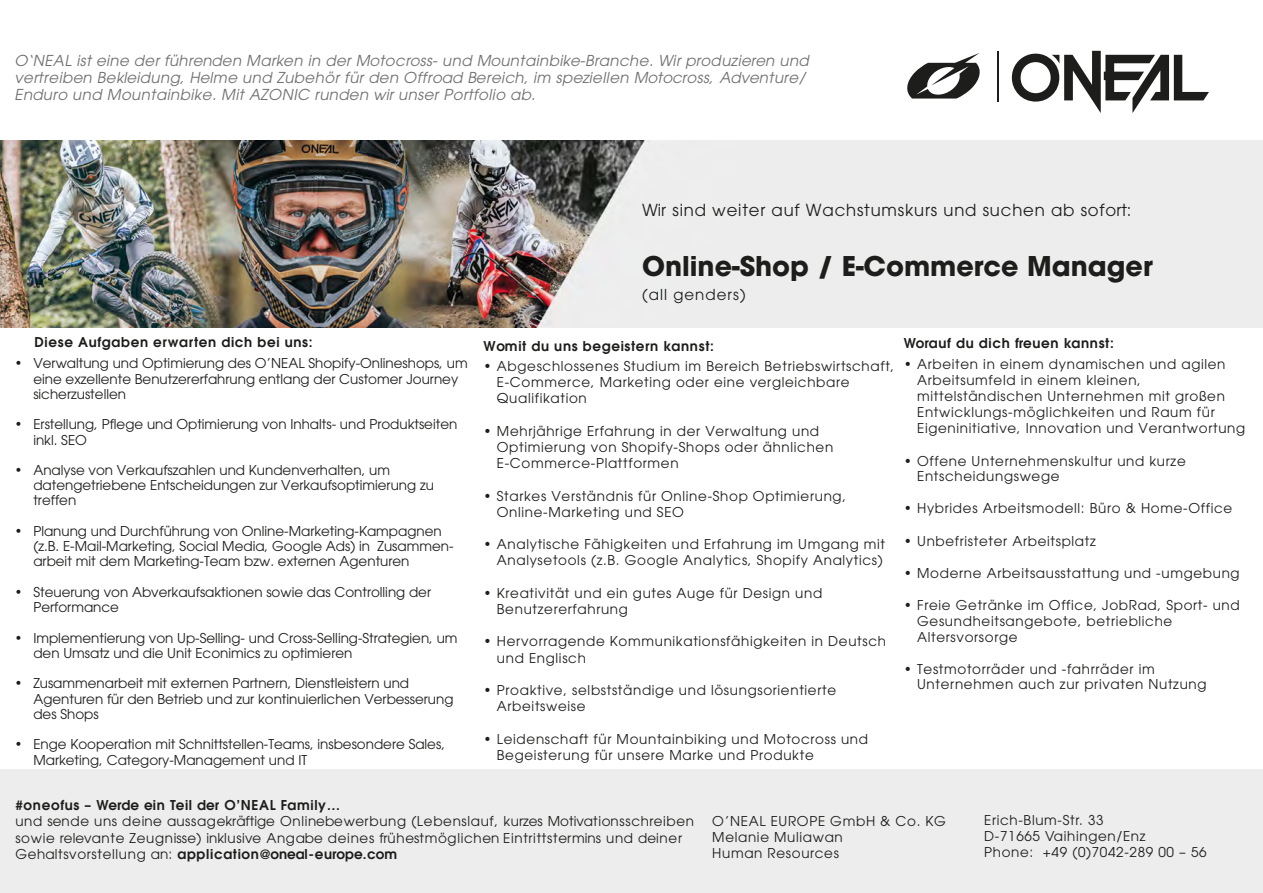
<style>
.page{position:relative;width:1263px;height:893px;background:#fff}
.page>*{position:absolute;margin:0;border:0;box-sizing:border-box;transform-origin:0 0}
.t1{font:700 27px "ITC Avant Garde Pro";color:#1d1d1b}
.t2{font:16.5px "ITC Avant Garde Pro";letter-spacing:.05em;color:#1d1d1b}
.t3{font:italic 15px/17.5px "ITC Avant Garde Pro";letter-spacing:.03em;color:#706f6f}
.t4{font:15px "ITC Avant Garde Pro";letter-spacing:.07em;color:#1d1d1b}
.t5{font:13.5px/16.2px "ITC Avant Garde Pro";letter-spacing:.05em;color:#1d1d1b}
.t6{font:13.5px/15.3px "ITC Avant Garde Pro";color:#1d1d1b}
.t7{font:600 13.5px "ITC Avant Garde Pro";letter-spacing:.05em;color:#1d1d1b}
.s1{font-weight:600}
</style>
<div class="page">
<img style="left:0;top:141px;width:1263px;height:186px">
<div style="left:0;top:770px;width:1263px;height:123px;background:#ededed"></div>
<svg style="left:907px;top:53px;width:73px;height:46px"></svg>
<svg style="left:1012px;top:51px;width:197px;height:62px"></svg>
<hr style="left:998px;top:51px;width:1px;height:51px;background:#1d1d1b">
<p class="t3" style="left:15px;top:51px;width:796px">O‘NEAL ist eine der führenden Marken in der Motocross- und Mountainbike-Branche. Wir produzieren und vertreiben Bekleidung, Helme und Zubehör für den Offroad Bereich, im speziellen Motocross, Adventure/<br>Enduro und Mountainbike. Mit AZONIC runden wir unser Portfolio ab.</p>
<p class="t7" style="left:34px;top:334px;width:280px">Diese Aufgaben erwarten dich bei uns:</p>
<p class="t6" style="left:33px;top:356px;width:436px;text-indent:-18px">• Verwaltung und Optimierung des O’NEAL Shopify-Onlineshops, um eine exzellente Benutzererfahrung entlang der Customer Journey sicherzustellen</p>
<p class="t6" style="left:33px;top:416px;width:425px;text-indent:-18px">• Erstellung, Pflege und Optimierung von Inhalts- und Produktseiten inkl. SEO</p>
<p class="t6" style="left:33px;top:462px;width:402px;text-indent:-18px">• Analyse von Verkaufszahlen und Kundenverhalten, um datengetriebene Entscheidungen zur Verkaufsoptimierung zu treffen</p>
<p class="t6" style="left:33px;top:523px;width:422px;text-indent:-18px">• Planung und Durchführung von Online-Marketing-Kampagnen (z.B. E-Mail-Marketing, Social Media, Google Ads) in Zusammen&shy;arbeit mit dem Marketing-Team bzw. externen Agenturen</p>
<p class="t6" style="left:33px;top:584px;width:399px;text-indent:-18px">• Steuerung von Abverkaufsaktionen sowie das Controlling der<br>Performance</p>
<p class="t6" style="left:33px;top:630px;width:426px;text-indent:-18px">• Implementierung von Up-Selling- und Cross-Selling-Strategien, um den Umsatz und die Unit Econimics zu optimieren</p>
<p class="t6" style="left:33px;top:676px;width:422px;text-indent:-18px">• Zusammenarbeit mit externen Partnern, Dienstleistern und<br>Agenturen für den Betrieb und zur kontinuierlichen Verbesserung des Shops</p>
<p class="t6" style="left:33px;top:737px;width:413px;text-indent:-18px">• Enge Kooperation mit Schnittstellen-Teams, insbesondere Sales,<br>Marketing, Category-Management und IT</p>
<p class="t2" style="left:642px;top:199px;width:491px">Wir sind weiter auf Wachstumskurs und suchen ab sofort:</p>
<h1 class="t1" style="left:642px;top:248px;width:512px">Online-Shop / E-Commerce Manager</h1>
<p class="t4" style="left:642px;top:285px;width:105px">(all genders)</p>
<p class="t7" style="left:483px;top:337px;width:232px">Womit du uns begeistern kannst:</p>
<p class="t5" style="left:497px;top:358px;width:399px;text-indent:-13px">• Abgeschlossenes Studium im Bereich Betriebswirtschaft,<br>E-Commerce, Marketing oder eine vergleichbare<br>Qualifikation</p>
<p class="t5" style="left:497px;top:423px;width:338px;text-indent:-13px">• Mehrjährige Erfahrung in der Verwaltung und<br>Optimierung von Shopify-Shops oder ähnlichen<br>E-Commerce-Plattformen</p>
<p class="t5" style="left:497px;top:487px;width:351px;text-indent:-13px">• Starkes Verständnis für Online-Shop Optimierung,<br>Online-Marketing und SEO</p>
<p class="t5" style="left:484px;top:536px;width:403px;text-align:right">• Analytische Fähigkeiten und Erfahrung im Umgang mit<br>Analysetools (z.B. Google Analytics, Shopify Analytics)</p>
<p class="t5" style="left:497px;top:585px;width:327px;text-indent:-13px">• Kreativität und ein gutes Auge für Design und<br>Benutzererfahrung</p>
<p class="t5" style="left:497px;top:633px;width:391px;text-indent:-13px">• Hervorragende Kommunikationsfähigkeiten in Deutsch und Englisch</p>
<p class="t5" style="left:497px;top:682px;width:341px;text-indent:-13px">• Proaktive, selbstständige und lösungsorientierte<br>Arbeitsweise</p>
<p class="t5" style="left:497px;top:730px;width:373px;text-indent:-13px">• Leidenschaft für Mountainbiking und Motocross und<br>Begeisterung für unsere Marke und Produkte</p>
<p class="t7" style="left:904px;top:334px;width:212px">Worauf du dich freuen kannst:</p>
<p class="t5" style="left:917px;top:356px;width:330px;text-indent:-13px">• Arbeiten in einem dynamischen und agilen Arbeitsumfeld in einem kleinen, mittelständischen Unternehmen mit großen Entwicklungs-möglichkeiten und Raum für Eigeninitiative, Innovation und Verantwortung</p>
<p class="t5" style="left:917px;top:453px;width:270px;line-height:15.3px;text-indent:-13px">• Offene Unternehmenskultur und kurze<br>Entscheidungswege</p>
<p class="t5" style="left:904px;top:500px;width:330px">• Hybrides Arbeitsmodell: Büro &amp; Home-Office</p>
<p class="t5" style="left:904px;top:532px;width:193px">• Unbefristeter Arbeitsplatz</p>
<p class="t5" style="left:904px;top:565px;width:337px">• Moderne Arbeitsausstattung und -umgebung</p>
<p class="t5" style="left:917px;top:597px;width:324px;line-height:15.8px;text-indent:-13px">• Freie Getränke im Office, JobRad, Sport- und<br>Gesundheitsangebote, betriebliche<br>Altersvorsorge</p>
<p class="t5" style="left:917px;top:661px;width:291px;line-height:15.3px;text-indent:-13px">• Testmotorräder und -fahrräder im<br>Unternehmen auch zur privaten Nutzung</p>
<p class="t7" style="left:15px;top:796px;width:326px">#oneofus – Werde ein Teil der O’NEAL Family…</p>
<p class="t5" style="left:15px;top:813px;width:680px">und sende uns deine aussagekräftige Onlinebewerbung (Lebenslauf, kurzes Motivationsschreiben sowie relevante Zeugnisse) inklusive Angabe deines frühestmöglichen Eintrittstermins und deiner<br>Gehaltsvorstellung an: <span class="s1">application@oneal-europe.com</span></p>
<p class="t5" style="left:984px;top:811px;width:224px">Erich-Blum-Str. 33<br>D-71665 Vaihingen/Enz<br>Phone: +49 (0)7042-289 00 – 56</p>
<p class="t5" style="left:712px;top:812px;width:235px">O’NEAL EUROPE GmbH &amp; Co. KG<br>Melanie Muliawan<br>Human Resources</p>
</div>
